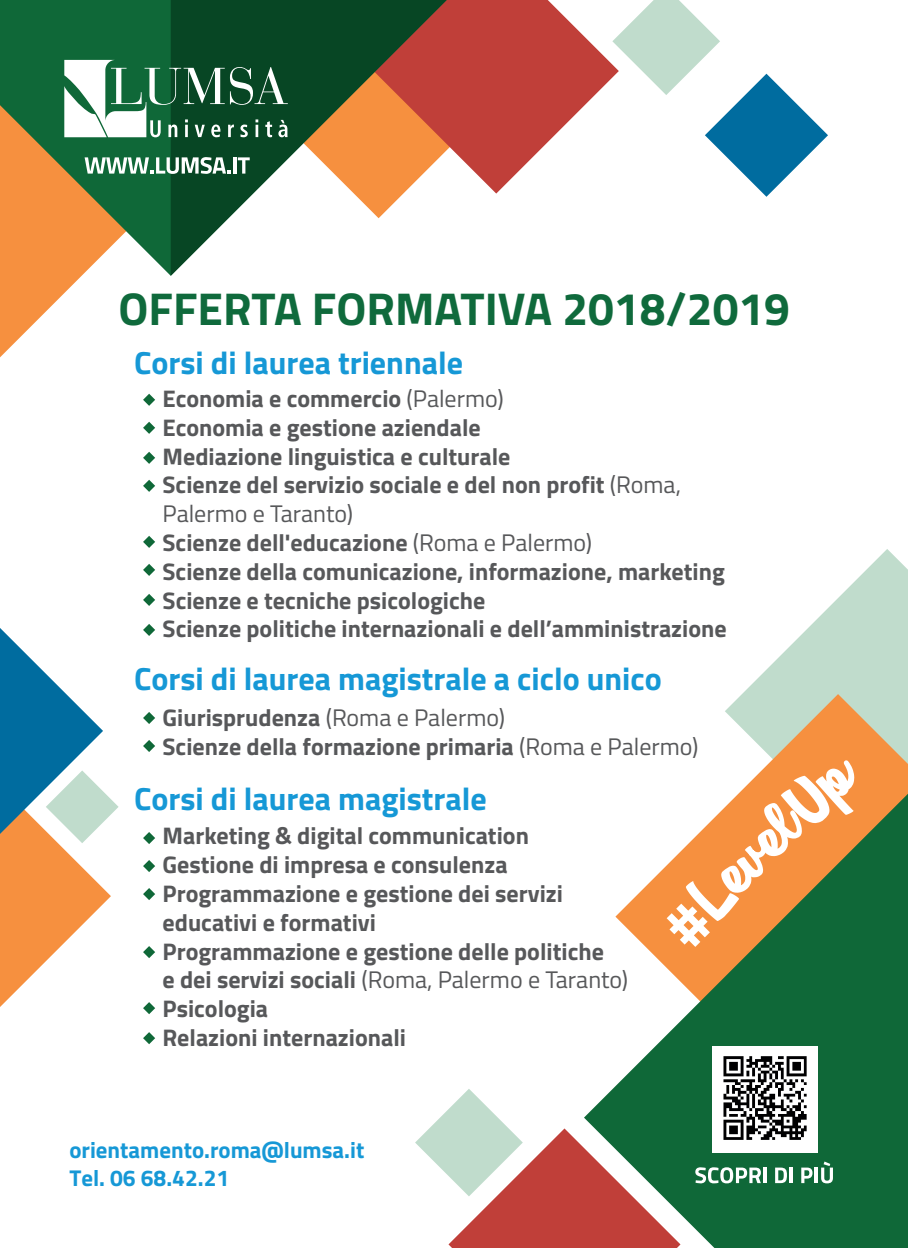
<style>
.page{position:relative;width:908px;height:1248px;background:#fff}
.page>*{position:absolute;margin:0;border:0;box-sizing:border-box;transform-origin:0 0}
.t1{font:700 46px "Titillium";color:#0f6a3c}
.t2{font:700 32px "Titillium";color:#1698d6}
.t3{font:700 24px/28.8px "Titillium";color:#57585a}
.t4{font:700 22.8px "Titillium";color:#1698d6}
.s1{font-weight:400}
</style>
<div class="page">
<svg style="left:742px;top:549px;width:165px;height:145px;fill:#c0dccc"></svg>
<svg style="left:725px;top:694px;width:182px;height:99px"></svg>
<svg style="left:618px;top:0;width:209px;height:197px"></svg>
<svg style="left:415px;top:1089px;width:168px;height:158px"></svg>
<svg style="left:515px;top:0;width:103px;height:175px;fill:#c03f39"></svg>
<svg style="left:0;top:628px;width:118px;height:378px"></svg>
<svg style="left:583px;top:793px;width:324px;height:454px;fill:#0f6838"></svg>
<svg style="left:666px;top:760px;width:188px;height:186px"></svg>
<svg style="left:143px;top:393px;width:12px;height:13px"></svg>
<svg style="left:143px;top:421px;width:12px;height:13px"></svg>
<svg style="left:143px;top:451px;width:12px;height:13px"></svg>
<svg style="left:143px;top:479px;width:12px;height:13px"></svg>
<svg style="left:143px;top:536px;width:12px;height:12px"></svg>
<svg style="left:143px;top:564px;width:12px;height:12px"></svg>
<svg style="left:143px;top:594px;width:12px;height:12px"></svg>
<svg style="left:143px;top:624px;width:12px;height:12px"></svg>
<svg style="left:143px;top:712px;width:12px;height:12px"></svg>
<svg style="left:143px;top:740px;width:12px;height:12px"></svg>
<svg style="left:143px;top:832px;width:12px;height:12px"></svg>
<svg style="left:143px;top:860px;width:12px;height:12px"></svg>
<svg style="left:143px;top:888px;width:12px;height:12px"></svg>
<svg style="left:143px;top:946px;width:12px;height:12px"></svg>
<svg style="left:143px;top:1002px;width:12px;height:12px"></svg>
<svg style="left:143px;top:1032px;width:12px;height:12px"></svg>
<svg style="left:0;top:0;width:515px;height:194px;fill:#0f6838"></svg>
<svg style="left:171px;top:0;width:312px;height:219px"></svg>
<svg style="left:0;top:60px;width:288px;height:297px"></svg>
<svg style="left:695px;top:1167px;width:65px;height:16px"></svg>
<hr style="left:763px;top:1167px;width:3px;height:15px;background:#fff">
<svg style="left:774px;top:1167px;width:12px;height:15px"></svg>
<hr style="left:789px;top:1167px;width:3px;height:15px;background:#fff">
<svg style="left:800px;top:1167px;width:12px;height:15px"></svg>
<hr style="left:814px;top:1167px;width:3px;height:15px;background:#fff">
<svg style="left:820px;top:1161px;width:12px;height:22px"></svg>
<img style="left:711px;top:1046px;width:106px;height:106px">
<h1 class="t1" style="left:118px;top:273px;width:672px">OFFERTA FORMATIVA 2018/2019</h1>
<h2 class="t2" style="left:134px;top:338px;width:330px">Corsi di laurea triennale</h2>
<p class="t3" style="left:162px;top:383px;width:349px">Economia e commercio <span class="s1">(Palermo)<br></span>Economia e gestione aziendale<br>Mediazione linguistica e culturale</p>
<p class="t3" style="left:162px;top:498px;width:565px"><span class="s1">Palermo e Taranto)<br></span>Scienze dell'educazione <span class="s1">(Roma e Palermo)<br></span>Scienze della comunicazione, informazione, marketing Scienze e tecniche psicologiche<br>Scienze politiche internazionali e dell’amministrazione</p>
<h2 class="t2" style="left:134px;top:654px;width:528px">Corsi di laurea magistrale a ciclo unico</h2>
<p class="t3" style="left:162px;top:701px;width:537px">Giurisprudenza <span class="s1">(Roma e Palermo)<br></span>Scienze della formazione primaria <span class="s1">(Roma e Palermo)</span></p>
<p class="t3" style="left:162px;top:469px;width:519px">Scienze del servizio sociale e del non profit <span class="s1">(Roma,</span></p>
<h2 class="t2" style="left:134px;top:774px;width:354px">Corsi di laurea magistrale</h2>
<p class="t3" style="left:162px;top:820px;width:467px">Marketing &amp; digital communication<br>Gestione di impresa e consulenza<br>Programmazione e gestione dei servizi educativi e formativi<br>Programmazione e gestione delle politiche<br>e dei servizi sociali <span class="s1">(Roma, Palermo e Taranto)<br></span>Psicologia<br>Relazioni internazionali</p>
<p class="t4" style="left:69px;top:1132px;width:296px">orientamento.roma@lumsa.it</p>
<p class="t4" style="left:69px;top:1160px;width:161px">Tel. 06 68.42.21</p>
</div>
